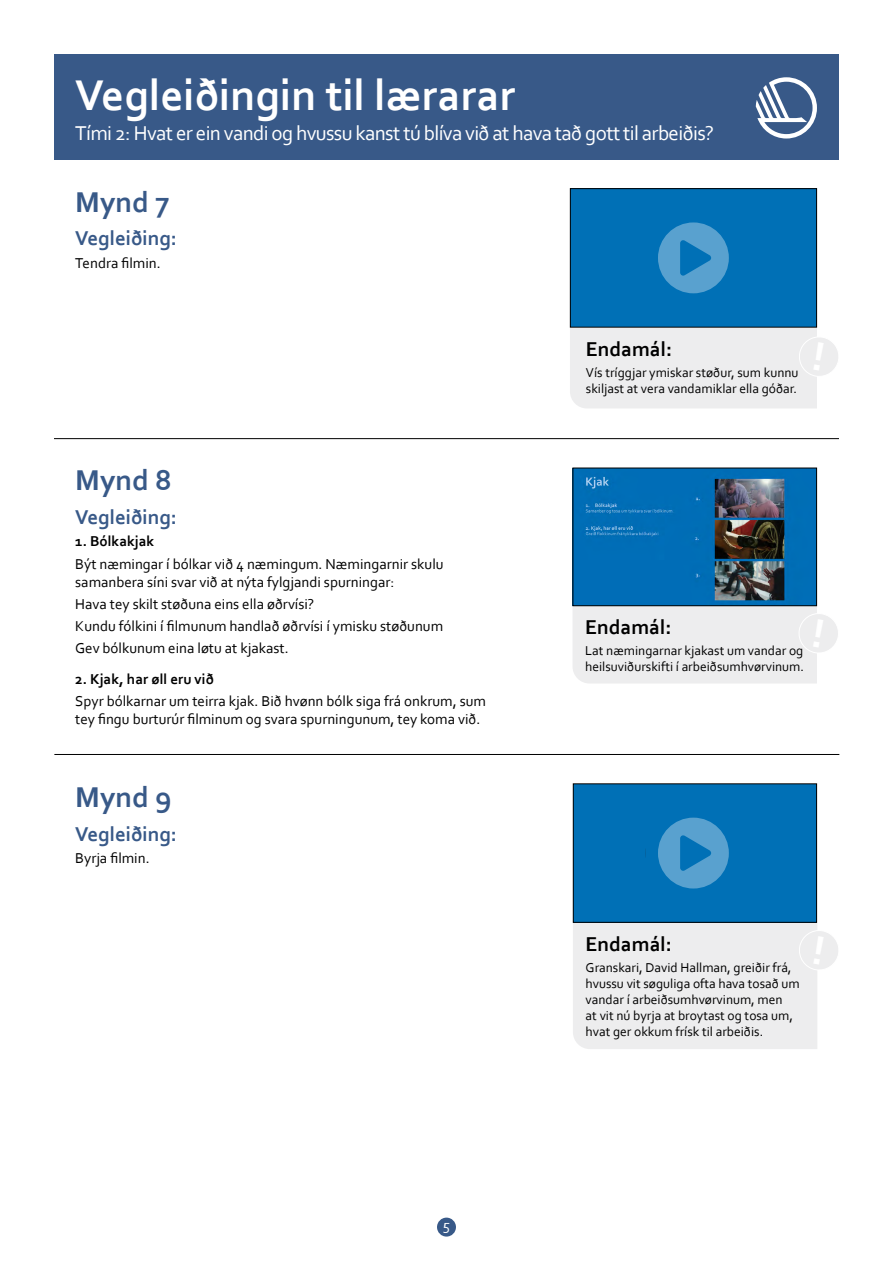
<style>
.page{position:relative;width:893px;height:1263px;background:#fff}
.page>*{position:absolute;margin:0;border:0;box-sizing:border-box;transform-origin:0 0}
.Lärarhandledning_H1{font:700 45px "Corbel";color:#fff}
.Bild_Rubrik_H2{font:700 30px "Corbel";color:#385988}
.Lektion_Rubrik_H1{font:21px "Corbel";letter-spacing:-.03em;color:#fff}
.Instruktion_Rubrik_H{font:700 21px "Corbel";color:#385988}
.Syfte_Rubrik_H4{font:700 21px "Corbel";color:#000}
.Brödtext_P{font:15px/18px "Corbel";color:#000}
.Brödtext_P-2{font:700 15px "Corbel";color:#000}
.t1{font:15px "Corbel";color:#fff}
.Syfte_Brödtext_P{font:13.5px/16.2px "Corbel";color:#000}
</style>
<div class="page">
<hr style="left:54px;top:438px;width:785px;height:1px;background:#000">
<img style="left:574px;top:470px;width:241px;height:134px">
<div style="left:572px;top:468px;width:245px;height:138px;border:1px solid #000"></div>
<div style="left:572px;top:606px;width:266px;height:77px;background:#ededee"></div>
<div style="left:570px;top:328px;width:268px;height:80px;background:#ededee"></div>
<div style="left:570px;top:189px;width:247px;height:138px;background:#0070b6"></div>
<div style="left:570px;top:188px;width:247px;height:140px;border:1px solid #000"></div>
<svg style="left:658px;top:222px;width:71px;height:71px"></svg>
<hr style="left:54px;top:754px;width:785px;height:1px;background:#000">
<div style="left:573px;top:923px;width:265px;height:126px;background:#ededee"></div>
<div style="left:573px;top:784px;width:244px;height:138px;background:#0070b6"></div>
<div style="left:573px;top:783px;width:244px;height:140px;border:1px solid #000"></div>
<svg style="left:658px;top:818px;width:71px;height:70px"></svg>
<div style="left:437px;top:1217px;width:19px;height:19px;background:#385988;border-radius:50%"></div>
<div style="left:54px;top:54px;width:785px;height:106px;background:#385988"></div>
<svg style="left:756px;top:77px;width:61px;height:62px"></svg>
<h1 class="Lärarhandledning_H1" style="left:75px;top:67px;width:442px">Vegleiðingin til lærarar</h1>
<h1 class="Lektion_Rubrik_H1" style="left:75px;top:120px;width:640px">Tími 2: Hvat er ein vandi og hvussu kanst tú blíva við at hava tað gott til arbeiðis?</h1>
<h2 class="Bild_Rubrik_H2" style="left:75px;top:183px;width:96px">Mynd 7</h2>
<h3 class="Instruktion_Rubrik_H" style="left:75px;top:225px;width:103px">Vegleiðing:</h3>
<p class="Brödtext_P" style="left:75px;top:253px;width:87px">Tendra filmin.</p>
<h2 class="Bild_Rubrik_H2" style="left:75px;top:462px;width:98px">Mynd 8</h2>
<h3 class="Instruktion_Rubrik_H" style="left:75px;top:504px;width:103px">Vegleiðing:</h3>
<p class="Brödtext_P-2" style="left:75px;top:532px;width:80px">1. Bólkakjak</p>
<p class="Brödtext_P" style="left:75px;top:554px;width:370px">Být næmingar í bólkar við 4 næmingum. Næmingarnir skulu samanbera síni svar við at nýta fylgjandi spurningar:</p>
<p class="Brödtext_P" style="left:75px;top:594px;width:241px">Hava tey skilt støðuna eins ella øðrvísi?</p>
<p class="Brödtext_P" style="left:75px;top:617px;width:369px">Kundu fólkini í filmunum handlað øðrvísi í ymisku støðunum</p>
<p class="Brödtext_P" style="left:75px;top:639px;width:215px">Gev bólkunum eina løtu at kjakast.</p>
<p class="Brödtext_P-2" style="left:75px;top:670px;width:140px">2. Kjak, har øll eru við</p>
<p class="Brödtext_P" style="left:75px;top:692px;width:412px">Spyr bólkarnar um teirra kjak. Bið hvønn bólk siga frá onkrum, sum tey fingu burturúr filminum og svara spurningunum, tey koma við.</p>
<h2 class="Bild_Rubrik_H2" style="left:75px;top:778px;width:98px">Mynd 9</h2>
<h3 class="Instruktion_Rubrik_H" style="left:75px;top:821px;width:103px">Vegleiðing:</h3>
<p class="Brödtext_P" style="left:75px;top:848px;width:76px">Byrja filmin.</p>
<p class="t1" style="left:443px;top:1215px;width:9px">5</p>
<h4 class="Syfte_Rubrik_H4" style="left:586px;top:336px;width:88px">Endamál:</h4>
<p class="Syfte_Brödtext_P" style="left:586px;top:364px;width:214px">Vís tríggjar ymiskar støður, sum kunnu skiljast at vera vandamiklar ella góðar.</p>
<h4 class="Syfte_Rubrik_H4" style="left:585px;top:614px;width:88px">Endamál:</h4>
<p class="Syfte_Brödtext_P" style="left:585px;top:642px;width:220px">Lat næmingarnar kjakast um vandar og heilsuviðurskifti í arbeiðsumhvørvinum.</p>
<h4 class="Syfte_Rubrik_H4" style="left:586px;top:931px;width:88px">Endamál:</h4>
<p class="Syfte_Brödtext_P" style="left:586px;top:959px;width:216px">Granskari, David Hallman, greiðir frá, hvussu vit søguliga ofta hava tosað um vandar í arbeiðsumhvørvinum, men<br>at vit nú byrja at broytast og tosa um, hvat ger okkum frísk til arbeiðis.</p>
</div>
